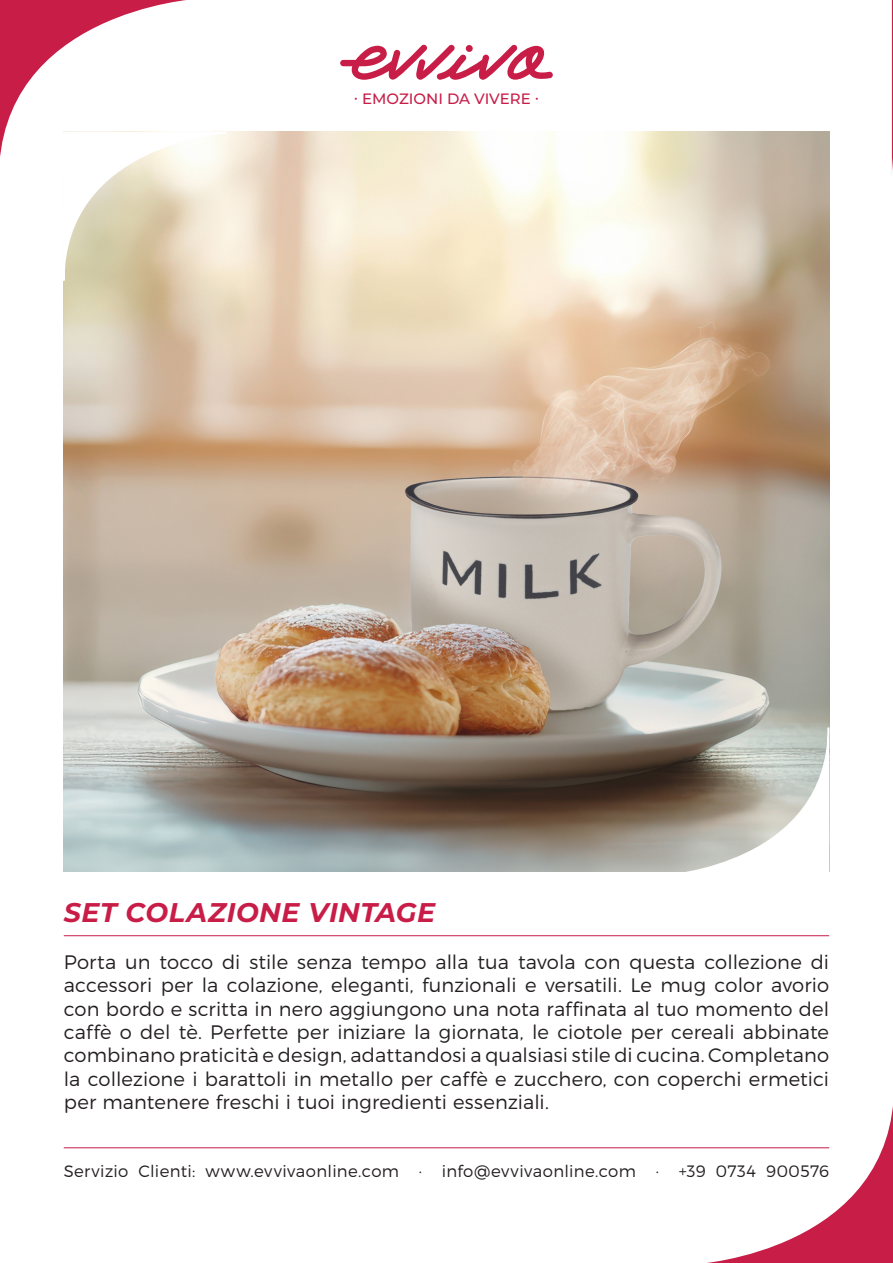
<style>
.page{position:relative;width:893px;height:1263px;background:#fff}
.page>*{position:absolute;margin:0;border:0;box-sizing:border-box;transform-origin:0 0}
.t1{font:italic 700 27px "Montserrat";letter-spacing:.015em;color:#c71d47}
.t2{font:300 19.5px/23.4px "Montserrat";letter-spacing:.005em;color:#231f20;text-align:justify}
.t3{font:300 16.5px "Montserrat";letter-spacing:.025em;color:#231f20}
.t4{font:500 15px "Montserrat";color:#c71d47}
</style>
<div class="page">
<img style="left:64px;top:132px;width:765px;height:740px">
<svg style="left:340px;top:45px;width:213px;height:35px"></svg>
<hr style="left:64px;top:1147px;width:765px;height:1px;background:#c71d47">
<hr style="left:64px;top:935px;width:765px;height:1px;background:#c71d47">
<svg style="left:0;top:0;width:228px;height:282px"></svg>
<svg style="left:697px;top:1106px;width:196px;height:157px"></svg>
<svg style="left:892px;top:0;width:1px;height:170px"></svg>
<svg style="left:664px;top:726px;width:166px;height:146px"></svg>
<p class="t4" style="left:354px;top:88px;width:187px">· EMOZIONI DA VIVERE ·</p>
<h1 class="t1" style="left:64px;top:893px;width:373px">SET COLAZIONE VINTAGE</h1>
<p class="t2" style="left:64px;top:950px;width:767px">Porta un tocco di stile senza tempo alla tua tavola con questa collezione di accessori per la colazione, eleganti, funzionali e versatili. Le mug color avorio con bordo e scritta in nero aggiungono una nota raffinata al tuo momento del caffè o del tè. Perfette per iniziare la giornata, le ciotole per cereali abbinate combinano praticità e design, adattandosi a qualsiasi stile di cucina. Completano la collezione i barattoli in metallo per caffè e zucchero, con coperchi ermetici per mantenere freschi i tuoi ingredienti essenziali.</p>
<p class="t3" style="left:64px;top:1161px;width:767px">Servizio Clienti: www.evvivaonline.com · info@evvivaonline.com · +39 0734 900576</p>
</div>
